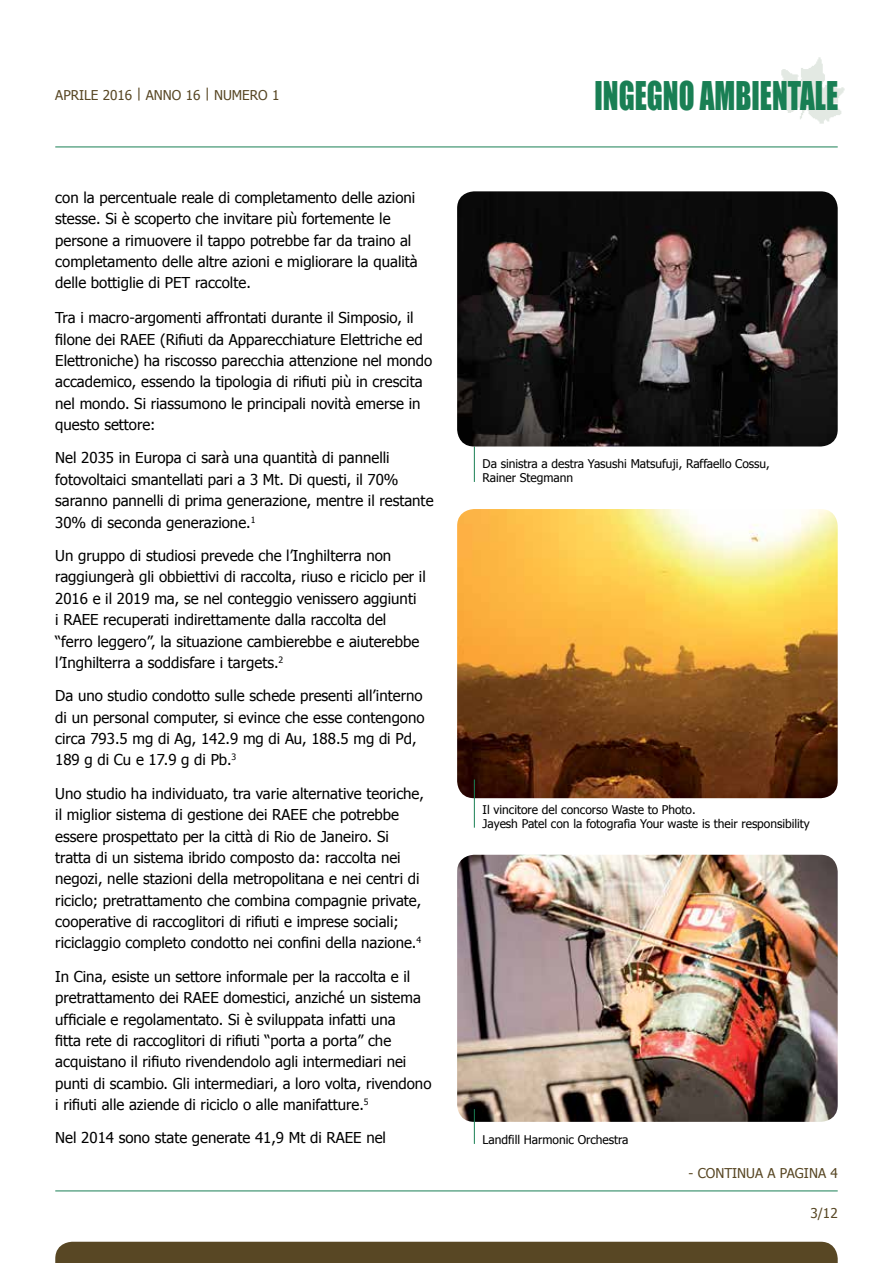
<style>
.page{position:relative;width:893px;height:1263px;background:#fff}
.page>*{position:absolute;margin:0;border:0;box-sizing:border-box;transform-origin:0 0}
.t1{font:36.3px "Impact";color:#197f54;scale:.8 1}
.t2{font:15px/21.3px "Tahoma";color:#000}
.t3{font:13.5px "Tahoma";color:#584724}
.t4{font:12px/13.5px "Tahoma";color:#000}
</style>
<div class="page">
<hr style="left:55px;top:147px;width:783px;height:1px;background:#197f54">
<img style="left:771px;top:57px;width:74px;height:67px">
<hr style="left:55px;top:1191px;width:783px;height:1px;background:#197f54">
<div style="left:55px;top:1242px;width:783px;height:21px;background:#584724"></div>
<hr style="left:474px;top:434px;width:1px;height:48px;background:#197f54">
<img style="left:457px;top:191px;width:381px;height:255px">
<img style="left:457px;top:509px;width:381px;height:289px">
<hr style="left:474px;top:779px;width:1px;height:49px;background:#197f54">
<img style="left:457px;top:855px;width:381px;height:267px">
<hr style="left:474px;top:1109px;width:1px;height:35px;background:#197f54">
<p class="t3" style="left:55px;top:86px;width:226px">APRILE 2016 | ANNO 16 | NUMERO 1</p>
<p class="t2" style="left:55px;top:186px;width:364px">con la percentuale reale di completamento delle azioni stesse. Si è scoperto che invitare più fortemente le persone a rimuovere il tappo potrebbe far da traino al completamento delle altre azioni e migliorare la qualità delle bottiglie di PET raccolte.</p>
<p class="t2" style="left:55px;top:307px;width:379px">Tra i macro-argomenti affrontati durante il Simposio, il filone dei RAEE (Rifiuti da Apparecchiature Elettriche ed Elettroniche) ha riscosso parecchia attenzione nel mondo accademico, essendo la tipologia di rifiuti più in crescita nel mondo. Si riassumono le principali novità emerse in questo settore:</p>
<p class="t2" style="left:55px;top:447px;width:380px">Nel 2035 in Europa ci sarà una quantità di pannelli fotovoltaici smantellati pari a 3 Mt. Di questi, il 70% saranno pannelli di prima generazione, mentre il restante 30% di seconda generazione.<sup>1</sup></p>
<p class="t2" style="left:55px;top:544px;width:372px">Un gruppo di studiosi prevede che l’Inghilterra non raggiungerà gli obbiettivi di raccolta, riuso e riciclo per il 2016 e il 2019 ma, se nel conteggio venissero aggiunti<br>i RAEE recuperati indirettamente dalla raccolta del “ferro leggero”, la situazione cambierebbe e aiuterebbe l’Inghilterra a soddisfare i targets.<sup>2</sup></p>
<p class="t2" style="left:55px;top:685px;width:371px">Da uno studio condotto sulle schede presenti all’interno di un personal computer, si evince che esse contengono circa 793.5 mg di Ag, 142.9 mg di Au, 188.5 mg di Pd, 189 g di Cu e 17.9 g di Pb.<sup>3</sup></p>
<p class="t2" style="left:55px;top:782px;width:370px">Uno studio ha individuato, tra varie alternative teoriche, il miglior sistema di gestione dei RAEE che potrebbe essere prospettato per la città di Rio de Janeiro. Si tratta di un sistema ibrido composto da: raccolta nei negozi, nelle stazioni della metropolitana e nei centri di riciclo; pretrattamento che combina compagnie private, cooperative di raccoglitori di rifiuti e imprese sociali; riciclaggio completo condotto nei confini della nazione.<sup>4</sup></p>
<p class="t2" style="left:55px;top:965px;width:378px">In Cina, esiste un settore informale per la raccolta e il pretrattamento dei RAEE domestici, anziché un sistema ufficiale e regolamentato. Si è sviluppata infatti una<br>fitta rete di raccoglitori di rifiuti “porta a porta” che acquistano il rifiuto rivendendolo agli intermediari nei punti di scambio. Gli intermediari, a loro volta, rivendono i rifiuti alle aziende di riciclo o alle manifatture.<sup>5</sup></p>
<p class="t2" style="left:55px;top:1127px;width:332px">Nel 2014 sono state generate 41,9 Mt di RAEE nel</p>
<h1 class="t1" style="left:594px;top:73px;width:306px">INGEGNO AMBIENTALE</h1>
<p class="t4" style="left:483px;top:457px;width:289px">Da sinistra a destra Yasushi Matsufuji, Raffaello Cossu,<br>Rainer Stegmann</p>
<p class="t4" style="left:483px;top:803px;width:329px">Il vincitore del concorso Waste to Photo.<br>Jayesh Patel con la fotografia Your waste is their responsibility</p>
<p class="t4" style="left:483px;top:1132px;width:147px">Landfill Harmonic Orchestra</p>
<p class="t3" style="left:689px;top:1164px;width:151px">- CONTINUA A PAGINA 4</p>
<p class="t3" style="left:810px;top:1204px;width:29px">3/12</p>
</div>
